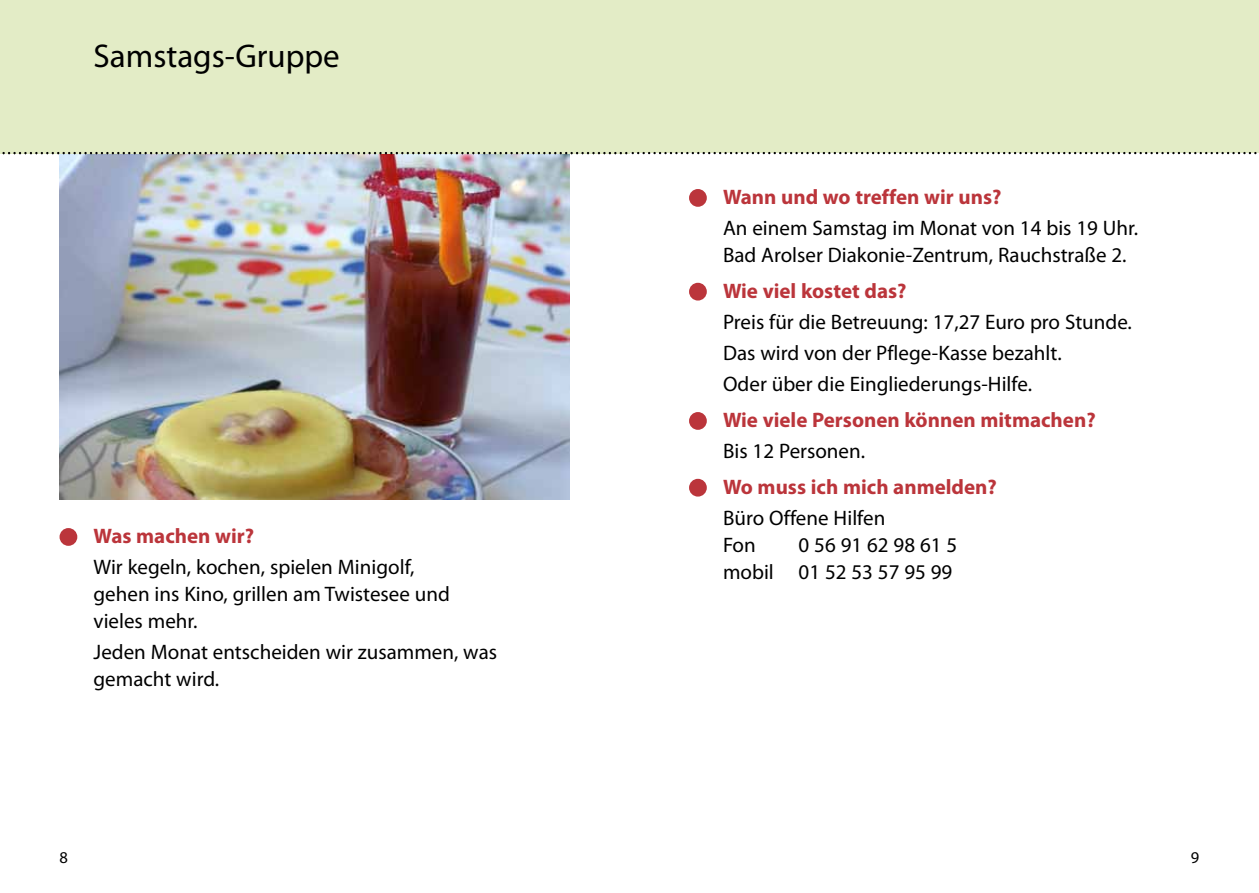
<style>
.page{position:relative;width:1259px;height:893px;background:#fff}
.page>*{position:absolute;margin:0;border:0;box-sizing:border-box;transform-origin:0 0}
.t1{font:33px "Myriad Pro";color:#000}
.t2{font:21px/27px "Myriad Pro";color:#000}
.t3{font:700 21px "Myriad Pro";color:#bb353b}
.t4{font:16.5px "Myriad Pro";color:#000}
</style>
<div class="page">
<img style="left:60px;top:154px;width:510px;height:346px">
<div style="left:60px;top:528px;width:17px;height:18px;background:#bb353b;border-radius:50%"></div>
<div style="left:689px;top:189px;width:18px;height:18px;background:#bb353b;border-radius:50%"></div>
<div style="left:689px;top:283px;width:18px;height:18px;background:#bb353b;border-radius:50%"></div>
<div style="left:689px;top:412px;width:18px;height:18px;background:#bb353b;border-radius:50%"></div>
<div style="left:689px;top:479px;width:18px;height:18px;background:#bb353b;border-radius:50%"></div>
<div style="left:629px;top:0;width:630px;height:153px;background:#e3ecc6"></div>
<div style="left:0;top:0;width:629px;height:153px;background:#e3ecc6"></div>
<svg style="left:0;top:152px;width:1257px;height:2px"></svg>
<h1 class="t1" style="left:94px;top:36px;width:248px">Samstags-Gruppe</h1>
<p class="t3" style="left:94px;top:522px;width:162px">Was machen wir?</p>
<p class="t2" style="left:94px;top:553px;width:358px">Wir kegeln, kochen, spielen Minigolf, gehen ins Kino, grillen am Twistesee und vieles mehr.</p>
<p class="t2" style="left:94px;top:638px;width:405px">Jeden Monat entscheiden wir zusammen, was gemacht wird.</p>
<p class="t3" style="left:723px;top:183px;width:280px">Wann und wo treffen wir uns?</p>
<p class="t2" style="left:723px;top:214px;width:417px">An einem Samstag im Monat von 14 bis 19 Uhr.<br>Bad Arolser Diakonie-Zentrum, Rauchstraße 2.</p>
<p class="t3" style="left:723px;top:277px;width:185px">Wie viel kostet das?</p>
<p class="t2" style="left:723px;top:306px;width:410px;line-height:31.2px">Preis für die Betreuung: 17,27 Euro pro Stunde.<br>Das wird von der Pflege-Kasse bezahlt.<br>Oder über die Eingliederungs-Hilfe.</p>
<p class="t3" style="left:723px;top:406px;width:374px">Wie viele Personen können mitmachen?</p>
<p class="t2" style="left:723px;top:437px;width:144px">Bis 12 Personen.</p>
<p class="t3" style="left:723px;top:473px;width:275px">Wo muss ich mich anmelden?</p>
<p class="t2" style="left:723px;top:504px;width:164px">Büro Offene Hilfen<br>Fon</p>
<p class="t2" style="left:723px;top:531px;width:236px;text-align:right">0 56 91 62 98 61 5<br>mobil 01 52 53 57 95 99</p>
<p class="t4" style="left:60px;top:847px;width:10px">8</p>
<p class="t4" style="left:1191px;top:847px;width:10px">9</p>
</div>
